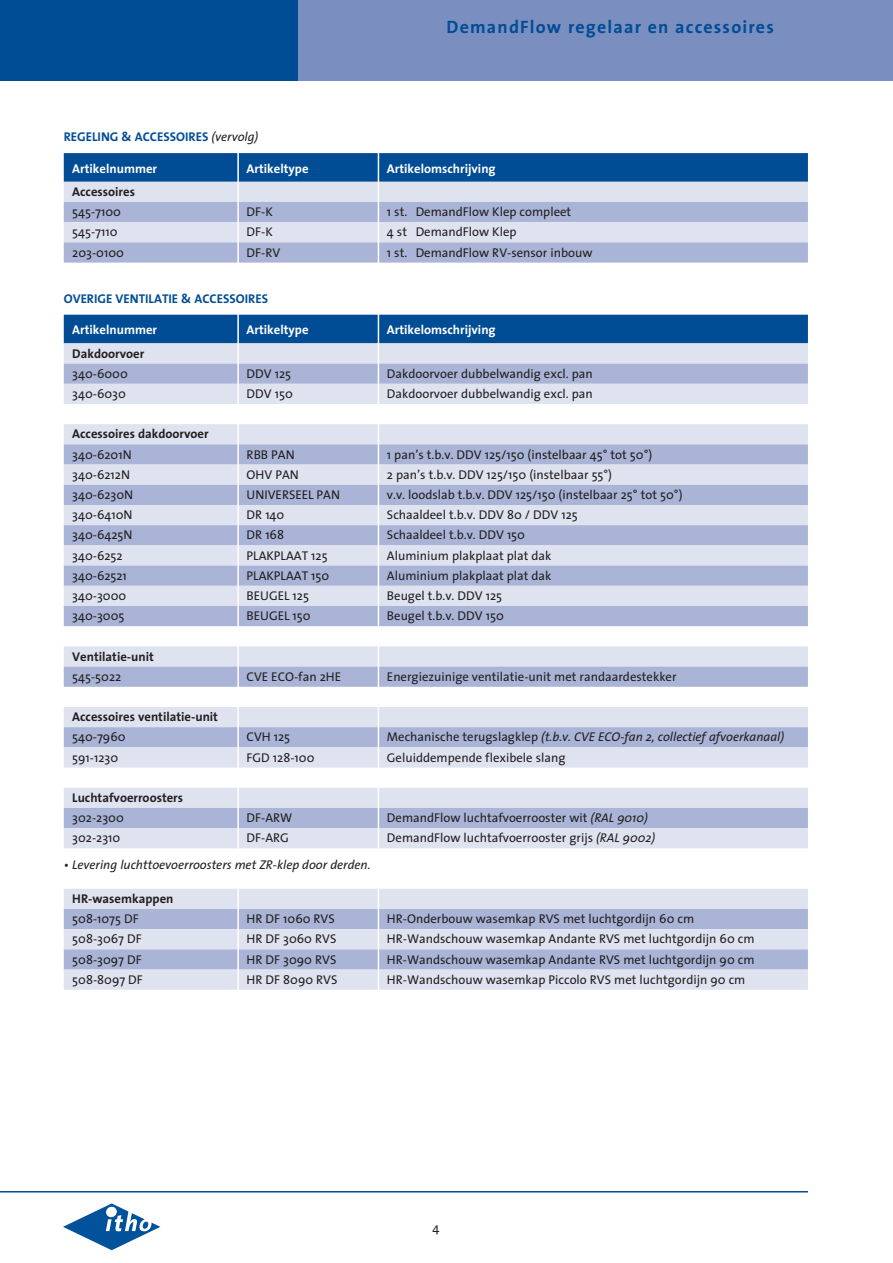
<style>
.page{position:relative;width:893px;height:1263px;background:#fff}
.page>*{position:absolute;margin:0;border:0;box-sizing:border-box;transform-origin:0 0}
.t1{font:700 18px "The Sans";letter-spacing:.065em;color:#014d95}
.t2{font:12.75px "The Sans";color:#231f20}
.t3{font:700 12.75px "The Sans";color:#231f20}
.t4{font:italic 12.75px "The Sans";color:#231f20}
.t5{font:700 12.75px "The Sans";color:#fff}
.t6{font:700 12.75px "The Sans";color:#014d95}
.s1{font-weight:400;font-style:italic;color:#231f20}
.s2{font-style:normal}
.s3{font-style:italic}
</style>
<div class="page">
<div style="left:64px;top:153px;width:744px;height:29px;background:#014d95"></div>
<div style="left:64px;top:182px;width:744px;height:20px;background:#dfe3f0"></div>
<div style="left:64px;top:202px;width:744px;height:20px;background:#a9b4d6"></div>
<div style="left:64px;top:222px;width:744px;height:20px;background:#dfe3f0"></div>
<div style="left:64px;top:242px;width:744px;height:21px;background:#a9b4d6"></div>
<div style="left:298px;top:0;width:595px;height:81px;background:#7b8ec0"></div>
<div style="left:0;top:0;width:298px;height:81px;background:#014d95"></div>
<svg style="left:63px;top:1203px;width:97px;height:47px"></svg>
<hr style="left:0;top:1191px;width:808px;height:1px;background:#014d95">
<div style="left:64px;top:315px;width:744px;height:28px;background:#014d95"></div>
<div style="left:64px;top:343px;width:744px;height:21px;background:#dfe3f0"></div>
<div style="left:64px;top:364px;width:744px;height:20px;background:#a9b4d6"></div>
<div style="left:64px;top:384px;width:744px;height:20px;background:#dfe3f0"></div>
<div style="left:64px;top:424px;width:744px;height:20px;background:#dfe3f0"></div>
<div style="left:64px;top:444px;width:744px;height:21px;background:#a9b4d6"></div>
<div style="left:64px;top:465px;width:744px;height:20px;background:#dfe3f0"></div>
<div style="left:64px;top:485px;width:744px;height:20px;background:#a9b4d6"></div>
<div style="left:64px;top:505px;width:744px;height:20px;background:#dfe3f0"></div>
<div style="left:64px;top:525px;width:744px;height:20px;background:#a9b4d6"></div>
<div style="left:64px;top:545px;width:744px;height:21px;background:#dfe3f0"></div>
<div style="left:64px;top:566px;width:744px;height:20px;background:#a9b4d6"></div>
<div style="left:64px;top:586px;width:744px;height:20px;background:#dfe3f0"></div>
<div style="left:64px;top:606px;width:744px;height:20px;background:#a9b4d6"></div>
<div style="left:64px;top:646px;width:744px;height:20px;background:#dfe3f0"></div>
<div style="left:64px;top:666px;width:744px;height:21px;background:#a9b4d6"></div>
<div style="left:64px;top:707px;width:744px;height:20px;background:#dfe3f0"></div>
<div style="left:64px;top:727px;width:744px;height:20px;background:#a9b4d6"></div>
<div style="left:64px;top:747px;width:744px;height:20px;background:#dfe3f0"></div>
<div style="left:64px;top:788px;width:744px;height:20px;background:#dfe3f0"></div>
<div style="left:64px;top:808px;width:744px;height:20px;background:#a9b4d6"></div>
<div style="left:64px;top:828px;width:744px;height:20px;background:#dfe3f0"></div>
<div style="left:64px;top:889px;width:744px;height:20px;background:#dfe3f0"></div>
<div style="left:64px;top:909px;width:744px;height:20px;background:#a9b4d6"></div>
<div style="left:64px;top:929px;width:744px;height:20px;background:#dfe3f0"></div>
<div style="left:64px;top:949px;width:744px;height:20px;background:#a9b4d6"></div>
<div style="left:64px;top:969px;width:744px;height:21px;background:#dfe3f0"></div>
<hr style="left:237px;top:307px;width:2px;height:325px;background:#fff">
<hr style="left:237px;top:149px;width:2px;height:124px;background:#fff">
<hr style="left:237px;top:878px;width:2px;height:116px;background:#fff">
<hr style="left:237px;top:640px;width:2px;height:213px;background:#fff">
<hr style="left:378px;top:878px;width:1px;height:117px;background:#fff">
<hr style="left:378px;top:640px;width:1px;height:213px;background:#fff">
<hr style="left:378px;top:302px;width:1px;height:328px;background:#fff">
<hr style="left:378px;top:145px;width:1px;height:128px;background:#fff">
<h1 class="t1" style="left:446px;top:20px;width:329px">DemandFlow regelaar en accessoires</h1>
<p class="t6" style="left:64px;top:132px;width:196px">REGELING &amp; ACCESSOIRES <span class="s1">(vervolg)</span></p>
<p class="t5" style="left:72px;top:163px;width:86px">Artikelnummer</p>
<p class="t5" style="left:247px;top:163px;width:64px">Artikeltype</p>
<p class="t5" style="left:387px;top:163px;width:110px">Artikelomschrijving</p>
<p class="t3" style="left:72px;top:187px;width:64px">Accessoires</p>
<p class="t2" style="left:72px;top:207px;width:50px">545-7100</p>
<p class="t2" style="left:247px;top:207px;width:28px">DF-K</p>
<p class="t2" style="left:387px;top:207px;width:186px">1 st. DemandFlow Klep compleet</p>
<p class="t2" style="left:72px;top:227px;width:47px">545-7110</p>
<p class="t2" style="left:247px;top:227px;width:28px">DF-K</p>
<p class="t2" style="left:387px;top:227px;width:131px">4 st DemandFlow Klep</p>
<p class="t2" style="left:72px;top:247px;width:53px">203-0100</p>
<p class="t2" style="left:247px;top:247px;width:35px">DF-RV</p>
<p class="t2" style="left:387px;top:247px;width:207px">1 st. DemandFlow RV-sensor inbouw</p>
<p class="t6" style="left:64px;top:294px;width:206px">OVERIGE VENTILATIE &amp; ACCESSOIRES</p>
<p class="t5" style="left:72px;top:325px;width:86px">Artikelnummer</p>
<p class="t5" style="left:247px;top:325px;width:64px">Artikeltype</p>
<p class="t5" style="left:387px;top:325px;width:110px">Artikelomschrijving</p>
<p class="t3" style="left:72px;top:348px;width:74px">Dakdoorvoer</p>
<p class="t2" style="left:72px;top:368px;width:57px">340-6000</p>
<p class="t2" style="left:247px;top:368px;width:46px">DDV 125</p>
<p class="t2" style="left:387px;top:368px;width:207px">Dakdoorvoer dubbelwandig excl. pan</p>
<p class="t2" style="left:72px;top:389px;width:55px">340-6030</p>
<p class="t2" style="left:247px;top:389px;width:48px">DDV 150</p>
<p class="t2" style="left:387px;top:389px;width:207px">Dakdoorvoer dubbelwandig excl. pan</p>
<p class="t3" style="left:72px;top:429px;width:138px">Accessoires dakdoorvoer</p>
<p class="t2" style="left:72px;top:449px;width:61px">340-6201N</p>
<p class="t2" style="left:247px;top:449px;width:50px">RBB PAN</p>
<p class="t2" style="left:387px;top:449px;width:267px">1 pan’s t.b.v. DDV 125/150 (instelbaar 45° tot 50°)</p>
<p class="t2" style="left:72px;top:469px;width:59px">340-6212N</p>
<p class="t2" style="left:247px;top:469px;width:54px">OHV PAN</p>
<p class="t2" style="left:387px;top:469px;width:227px">2 pan’s t.b.v. DDV 125/150 (instelbaar 55°)</p>
<p class="t2" style="left:72px;top:490px;width:62px">340-6230N</p>
<p class="t2" style="left:247px;top:490px;width:95px">UNIVERSEEL PAN</p>
<p class="t2" style="left:387px;top:490px;width:297px">v.v. loodslab t.b.v. DDV 125/150 (instelbaar 25° tot 50°)</p>
<p class="t2" style="left:72px;top:510px;width:62px">340-6410N</p>
<p class="t2" style="left:247px;top:510px;width:39px">DR 140</p>
<p class="t2" style="left:387px;top:510px;width:192px">Schaaldeel t.b.v. DDV 80 / DDV 125</p>
<p class="t2" style="left:72px;top:530px;width:62px">340-6425N</p>
<p class="t2" style="left:247px;top:530px;width:39px">DR 168</p>
<p class="t2" style="left:387px;top:530px;width:140px">Schaaldeel t.b.v. DDV 150</p>
<p class="t2" style="left:72px;top:550px;width:52px">340-6252</p>
<p class="t2" style="left:247px;top:550px;width:83px">PLAKPLAAT 125</p>
<p class="t2" style="left:387px;top:550px;width:166px">Aluminium plakplaat plat dak</p>
<p class="t2" style="left:72px;top:570px;width:56px">340-62521</p>
<p class="t2" style="left:247px;top:570px;width:84px">PLAKPLAAT 150</p>
<p class="t2" style="left:387px;top:570px;width:166px">Aluminium plakplaat plat dak</p>
<p class="t2" style="left:72px;top:591px;width:56px">340-3000</p>
<p class="t2" style="left:247px;top:591px;width:64px">BEUGEL 125</p>
<p class="t2" style="left:387px;top:591px;width:117px">Beugel t.b.v. DDV 125</p>
<p class="t2" style="left:72px;top:611px;width:54px">340-3005</p>
<p class="t2" style="left:247px;top:611px;width:65px">BEUGEL 150</p>
<p class="t2" style="left:387px;top:611px;width:118px">Beugel t.b.v. DDV 150</p>
<p class="t3" style="left:72px;top:651px;width:83px">Ventilatie-unit</p>
<p class="t2" style="left:72px;top:671px;width:50px">545-5022</p>
<p class="t2" style="left:247px;top:671px;width:96px">CVE ECO-fan 2HE</p>
<p class="t2" style="left:387px;top:671px;width:291px">Energiezuinige ventilatie-unit met randaardestekker</p>
<p class="t3" style="left:72px;top:712px;width:147px">Accessoires ventilatie-unit</p>
<p class="t2" style="left:72px;top:732px;width:55px">540-7960</p>
<p class="t2" style="left:247px;top:732px;width:45px">CVH 125</p>
<p class="t4" style="left:387px;top:732px;width:399px"><span class="s2">Mechanische terugslagklep</span> (t.b.v. CVE ECO-fan 2, collectief afvoerkanaal)</p>
<p class="t2" style="left:72px;top:752px;width:47px">591-1230</p>
<p class="t2" style="left:247px;top:752px;width:69px">FGD 128-100</p>
<p class="t2" style="left:387px;top:752px;width:180px">Geluiddempende flexibele slang</p>
<p class="t3" style="left:72px;top:793px;width:112px">Luchtafvoerroosters</p>
<p class="t2" style="left:72px;top:813px;width:53px">302-2300</p>
<p class="t2" style="left:247px;top:813px;width:47px">DF-ARW</p>
<p class="t2" style="left:387px;top:813px;width:262px">DemandFlow luchtafvoerrooster wit <span class="s3">(RAL 9010)</span></p>
<p class="t2" style="left:72px;top:833px;width:50px">302-2310</p>
<p class="t2" style="left:247px;top:833px;width:44px">DF-ARG</p>
<p class="t2" style="left:387px;top:833px;width:270px">DemandFlow luchtafvoerrooster grijs <span class="s3">(RAL 9002)</span></p>
<p class="t4" style="left:64px;top:859px;width:308px">• Levering luchttoevoerroosters met ZR-klep door derden.</p>
<p class="t3" style="left:72px;top:894px;width:103px">HR-wasemkappen</p>
<p class="t2" style="left:72px;top:914px;width:68px">508-1075 DF</p>
<p class="t2" style="left:247px;top:914px;width:90px">HR DF 1060 RVS</p>
<p class="t2" style="left:387px;top:914px;width:309px">HR-Onderbouw wasemkap RVS met luchtgordijn 60 cm</p>
<p class="t2" style="left:72px;top:934px;width:71px">508-3067 DF</p>
<p class="t2" style="left:247px;top:934px;width:91px">HR DF 3060 RVS</p>
<p class="t2" style="left:387px;top:934px;width:369px">HR-Wandschouw wasemkap Andante RVS met luchtgordijn 60 cm</p>
<p class="t2" style="left:72px;top:954px;width:71px">508-3097 DF</p>
<p class="t2" style="left:247px;top:954px;width:91px">HR DF 3090 RVS</p>
<p class="t2" style="left:387px;top:954px;width:369px">HR-Wandschouw wasemkap Andante RVS met luchtgordijn 90 cm</p>
<p class="t2" style="left:72px;top:974px;width:72px">508-8097 DF</p>
<p class="t2" style="left:247px;top:974px;width:92px">HR DF 8090 RVS</p>
<p class="t2" style="left:387px;top:974px;width:360px">HR-Wandschouw wasemkap Piccolo RVS met luchtgordijn 90 cm</p>
<p class="t2" style="left:432px;top:1223px;width:8px">4</p>
</div>
